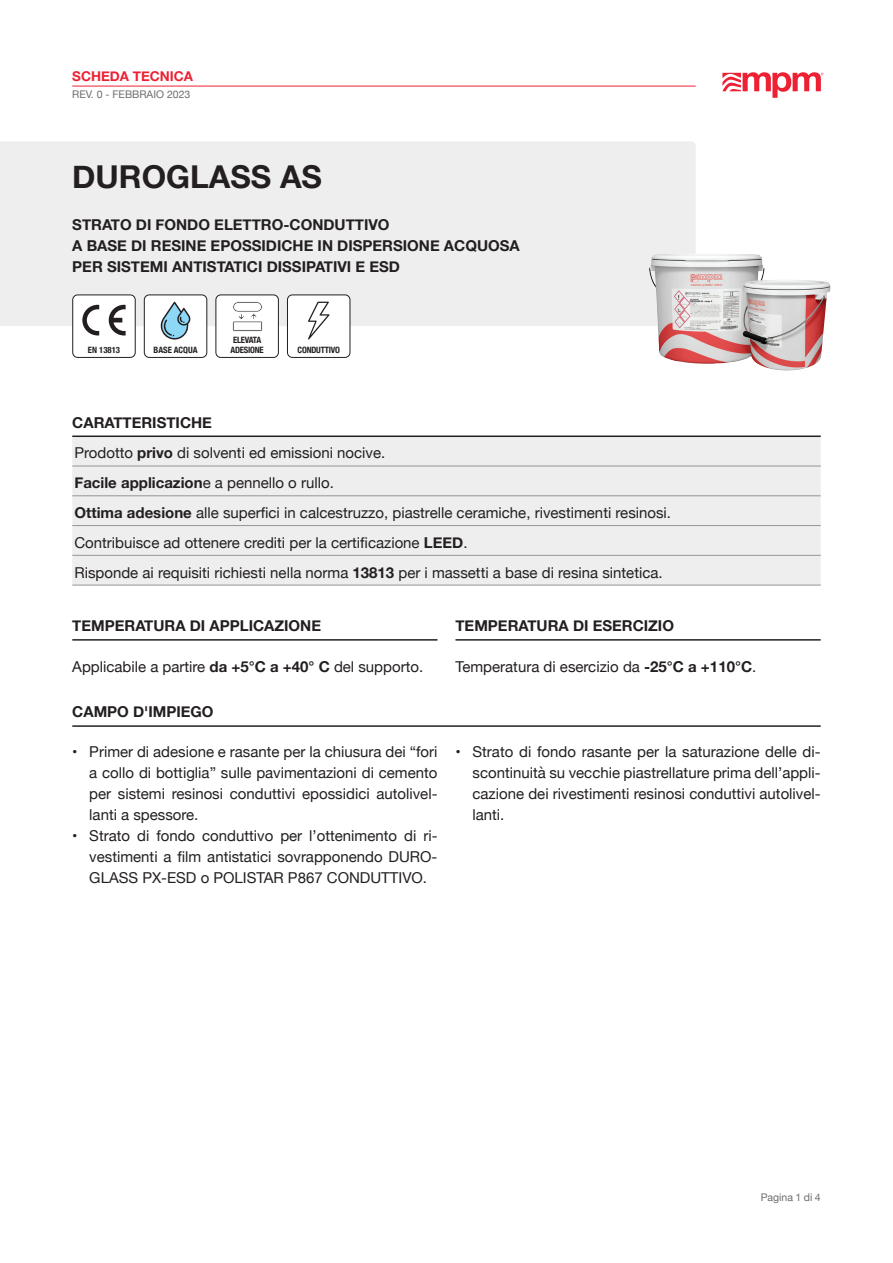
<style>
.page{position:relative;width:893px;height:1263px;background:#fff}
.page>*{position:absolute;margin:0;border:0;box-sizing:border-box;transform-origin:0 0}
.t1{font:700 31.5px "Helvetica Neue";color:#231f20}
.t2{font:15px/21px "Helvetica Neue";color:#231f20;text-align:justify}
.t3{font:700 15px/21px "Helvetica Neue";color:#231f20}
.t4{font:700 13.5px "Helvetica Neue";color:#ed2133}
.t5{font:10.5px "Helvetica Neue";color:#6c6d70}
.t6{font:700 condensed 8.7px "Helvetica Neue";letter-spacing:-.025em;color:#231f20}
.t7{font:700 condensed 8.7px "Helvetica Neue";color:#231f20}
.t8{font:700 condensed 8.7px "Helvetica Neue";letter-spacing:-.045em;color:#231f20}
.s1{font-weight:700}
</style>
<div class="page">
<hr style="left:72px;top:86px;width:624px;height:1px;background:#ed2133">
<svg style="left:722px;top:72px;width:101px;height:26px"></svg>
<div style="left:0;top:141px;width:696px;height:185px;background:#eeeeef"></div>
<div style="left:73px;top:295px;width:62px;height:62px;background:#fff;border-radius:5px"></div>
<div style="left:72px;top:294px;width:64px;height:64px;border:1px solid #231f20;border-radius:5px"></div>
<div style="left:144px;top:295px;width:63px;height:62px;background:#fff;border-radius:5px"></div>
<div style="left:144px;top:294px;width:63px;height:64px;border:1px solid #231f20;border-radius:5px"></div>
<div style="left:216px;top:295px;width:62px;height:62px;background:#fff;border-radius:5px"></div>
<div style="left:215px;top:294px;width:64px;height:64px;border:1px solid #231f20;border-radius:5px"></div>
<div style="left:287px;top:295px;width:63px;height:62px;background:#fff;border-radius:5px"></div>
<div style="left:287px;top:294px;width:63px;height:64px;border:1px solid #231f20;border-radius:5px"></div>
<svg style="left:82px;top:305px;width:17px;height:30px"></svg>
<svg style="left:109px;top:305px;width:17px;height:30px"></svg>
<div style="left:72px;top:437px;width:749px;height:148px;background:#eeeeef"></div>
<hr style="left:72px;top:435px;width:749px;height:2px;background:#231f20">
<hr style="left:72px;top:466px;width:749px;height:1px;background:#939598">
<hr style="left:72px;top:495px;width:749px;height:1px;background:#939598">
<hr style="left:72px;top:525px;width:749px;height:1px;background:#939598">
<hr style="left:72px;top:555px;width:749px;height:1px;background:#939598">
<hr style="left:72px;top:585px;width:749px;height:1px;background:#939598">
<hr style="left:72px;top:725px;width:749px;height:2px;background:#231f20">
<hr style="left:72px;top:639px;width:365px;height:2px;background:#231f20">
<hr style="left:455px;top:639px;width:366px;height:2px;background:#231f20">
<img style="left:648px;top:254px;width:182px;height:117px">
<svg style="left:232px;top:301px;width:31px;height:31px"></svg>
<svg style="left:308px;top:302px;width:22px;height:37px"></svg>
<svg style="left:160px;top:302px;width:31px;height:38px"></svg>
<p class="t4" style="left:72px;top:66px;width:122px">SCHEDA TECNICA</p>
<p class="t5" style="left:72px;top:87px;width:120px">REV. 0 - FEBBRAIO 2023</p>
<h1 class="t1" style="left:72px;top:152px;width:251px">DUROGLASS AS</h1>
<p class="t3" style="left:72px;top:215px;width:449px">STRATO DI FONDO ELETTRO-CONDUTTIVO<br>A BASE DI RESINE EPOSSIDICHE IN DISPERSIONE ACQUOSA<br>PER SISTEMI ANTISTATICI DISSIPATIVI E ESD</p>
<p class="t6" style="left:88px;top:342px;width:34px">EN 13813</p>
<p class="t8" style="left:233px;top:333px;width:30px">ELEVATA</p>
<p class="t7" style="left:154px;top:342px;width:46px">BASE ACQUA</p>
<p class="t6" style="left:230px;top:342px;width:35px">ADESIONE</p>
<p class="t6" style="left:298px;top:342px;width:44px">CONDUTTIVO</p>
<p class="t2" style="left:72px;top:408px;width:600px;line-height:30px;text-align:left"><span class="s1">CARATTERISTICHE<br></span>Prodotto <span class="s1">privo</span> di solventi ed emissioni nocive.<br><span class="s1">Facile applicazion</span>e a pennello o rullo.<br><span class="s1">Ottima adesione</span> alle superfici in calcestruzzo, piastrelle ceramiche, rivestimenti resinosi.<br>Contribuisce ad ottenere crediti per la certificazione <span class="s1">LEED</span>.<br>Risponde ai requisiti richiesti nella norma <span class="s1">13813</span> per i massetti a base di resina sintetica.</p>
<p class="t3" style="left:72px;top:616px;width:250px">TEMPERATURA DI APPLICAZIONE</p>
<p class="t3" style="left:455px;top:616px;width:220px">TEMPERATURA DI ESERCIZIO</p>
<p class="t2" style="left:72px;top:656px;width:352px">Applicabile a partire <span class="s1">da +5°C a +40° C</span> del supporto.</p>
<p class="t2" style="left:455px;top:656px;width:302px">Temperatura di esercizio da <span class="s1">-25°C a +110°C</span>.</p>
<p class="t3" style="left:72px;top:702px;width:143px">CAMPO D'IMPIEGO</p>
<p class="t2" style="left:89px;top:742px;width:350px;text-indent:-17px">• Primer di adesione e rasante per la chiusura dei “fori a collo di bottiglia” sulle pavimentazioni di cemento per sistemi resinosi conduttivi epossidici autolivel&shy;lanti a spessore.</p>
<p class="t2" style="left:89px;top:826px;width:350px;text-indent:-17px">• Strato di fondo conduttivo per l’ottenimento di ri&shy;vestimenti a film antistatici sovrapponendo DURO-GLASS PX-ESD o POLISTAR P867 CONDUTTIVO.</p>
<p class="t2" style="left:472px;top:742px;width:350px;text-indent:-17px">• Strato di fondo rasante per la saturazione delle di&shy;scontinuità su vecchie piastrellature prima dell’appli&shy;cazione dei rivestimenti resinosi conduttivi autolivel&shy;lanti.</p>
<p class="t5" style="left:761px;top:1189px;width:61px">Pagina 1 di 4</p>
</div>
